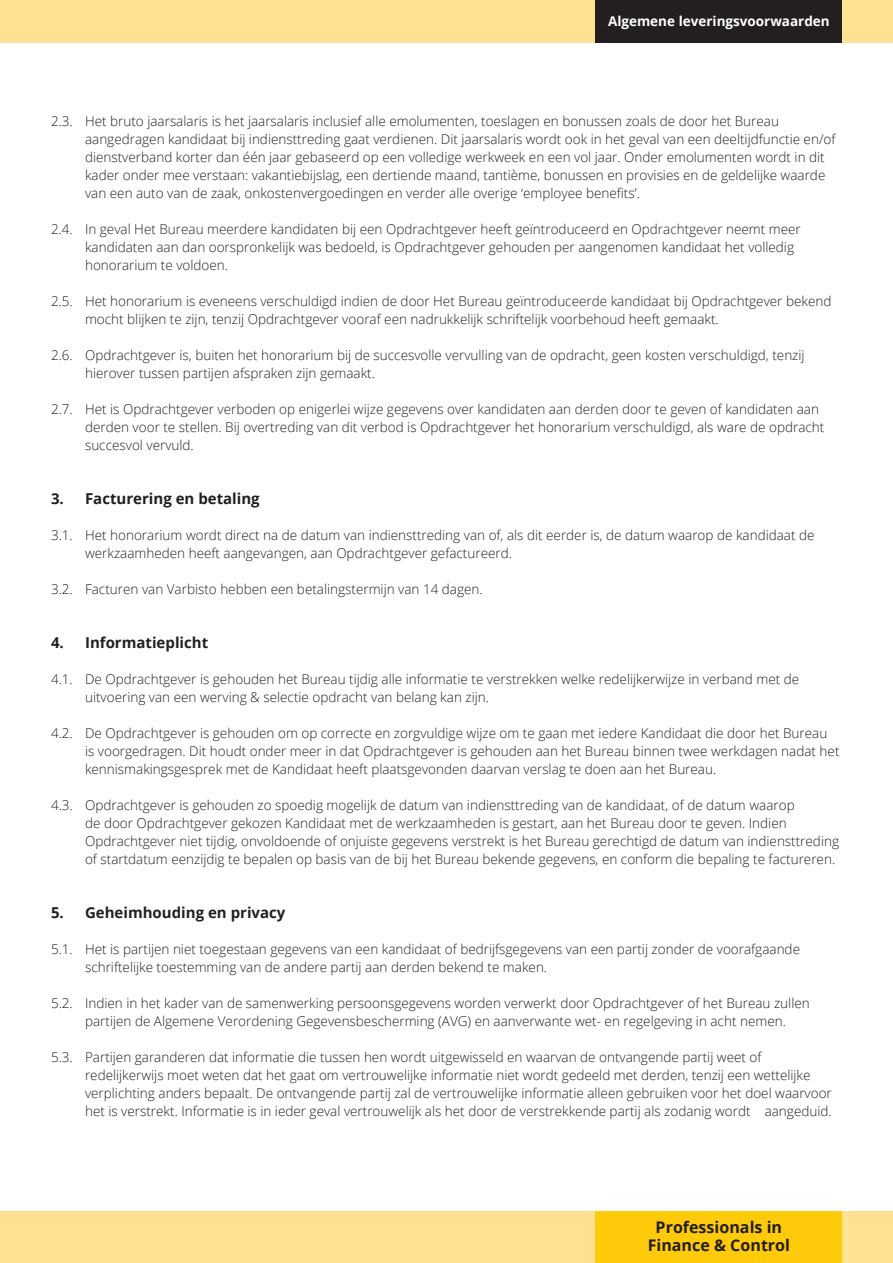
<style>
.page{position:relative;width:893px;height:1263px;background:#fff}
.page>*{position:absolute;margin:0;border:0;box-sizing:border-box;transform-origin:0 0}
.t1{font:700 16.05px "Open Sans";color:#231f20}
._05_kop{font:700 15px "Open Sans";color:#231f20}
._01_PT{font:300 13.5px/18px "Open Sans";color:#231f20}
.t2{font:700 13.5px "Open Sans";color:#fff}
</style>
<div class="page">
<div style="left:0;top:0;width:893px;height:43px;background:#ffe192"></div>
<div style="left:0;top:1212px;width:893px;height:51px;background:#ffe192"></div>
<div style="left:595px;top:1212px;width:247px;height:51px;background:#feca0a"></div>
<div style="left:595px;top:0;width:247px;height:43px;background:#231f20"></div>
<p class="t2" style="left:608px;top:11px;width:223px">Algemene leveringsvoorwaarden</p>
<p class="_01_PT" style="left:85px;top:112px;width:752px;text-indent:-34px">2.3. Het bruto jaarsalaris is het jaarsalaris inclusief alle emolumenten, toeslagen en bonussen zoals de door het Bureau aangedragen kandidaat bij indiensttreding gaat verdienen. Dit jaarsalaris wordt ook in het geval van een deeltijdfunctie en/of dienstverband korter dan één jaar gebaseerd op een volledige werkweek en een vol jaar. Onder emolumenten wordt in dit kader onder mee verstaan: vakantiebijslag, een dertiende maand, tantième, bonussen en provisies en de geldelijke waarde van een auto van de zaak, onkostenvergoedingen en verder alle overige ‘employee benefits’.</p>
<p class="_01_PT" style="left:85px;top:220px;width:717px;text-indent:-34px">2.4. In geval Het Bureau meerdere kandidaten bij een Opdrachtgever heeft geïntroduceerd en Opdrachtgever neemt meer kandidaten aan dan oorspronkelijk was bedoeld, is Opdrachtgever gehouden per aangenomen kandidaat het volledig honorarium te voldoen.</p>
<p class="_01_PT" style="left:85px;top:292px;width:748px;text-indent:-34px">2.5. Het honorarium is eveneens verschuldigd indien de door Het Bureau geïntroduceerde kandidaat bij Opdrachtgever bekend mocht blijken te zijn, tenzij Opdrachtgever vooraf een nadrukkelijk schriftelijk voorbehoud heeft gemaakt.</p>
<p class="_01_PT" style="left:85px;top:346px;width:721px;text-indent:-34px">2.6. Opdrachtgever is, buiten het honorarium bij de succesvolle vervulling van de opdracht, geen kosten verschuldigd, tenzij hierover tussen partijen afspraken zijn gemaakt.</p>
<p class="_01_PT" style="left:85px;top:400px;width:741px;text-indent:-34px">2.7. Het is Opdrachtgever verboden op enigerlei wijze gegevens over kandidaten aan derden door te geven of kandidaten aan derden voor te stellen. Bij overtreding van dit verbod is Opdrachtgever het honorarium verschuldigd, als ware de opdracht succesvol vervuld.</p>
<p class="_05_kop" style="left:51px;top:488px;width:210px">3. Facturering en betaling</p>
<p class="_01_PT" style="left:85px;top:526px;width:731px;text-indent:-34px">3.1. Het honorarium wordt direct na de datum van indiensttreding van of, als dit eerder is, de datum waarop de kandidaat de werkzaamheden heeft aangevangen, aan Opdrachtgever gefactureerd.</p>
<p class="_01_PT" style="left:51px;top:580px;width:433px">3.2. Facturen van Varbisto hebben een betalingstermijn van 14 dagen.</p>
<p class="_05_kop" style="left:51px;top:632px;width:159px">4. Informatieplicht</p>
<p class="_01_PT" style="left:85px;top:670px;width:716px;text-indent:-34px">4.1. De Opdrachtgever is gehouden het Bureau tijdig alle informatie te verstrekken welke redelijkerwijze in verband met de uitvoering van een werving &amp; selectie opdracht van belang kan zijn.</p>
<p class="_01_PT" style="left:85px;top:724px;width:756px;text-indent:-34px">4.2. De Opdrachtgever is gehouden om op correcte en zorgvuldige wijze om te gaan met iedere Kandidaat die door het Bureau is voorgedragen. Dit houdt onder meer in dat Opdrachtgever is gehouden aan het Bureau binnen twee werkdagen nadat het kennismakingsgesprek met de Kandidaat heeft plaatsgevonden daarvan verslag te doen aan het Bureau.</p>
<p class="_01_PT" style="left:85px;top:796px;width:755px;text-indent:-34px">4.3. Opdrachtgever is gehouden zo spoedig mogelijk de datum van indiensttreding van de kandidaat, of de datum waarop<br>de door Opdrachtgever gekozen Kandidaat met de werkzaamheden is gestart, aan het Bureau door te geven. Indien Opdrachtgever niet tijdig, onvoldoende of onjuiste gegevens verstrekt is het Bureau gerechtigd de datum van indiensttreding of startdatum eenzijdig te bepalen op basis van de bij het Bureau bekende gegevens, en conform die bepaling te factureren.</p>
<p class="_05_kop" style="left:51px;top:902px;width:236px">5. Geheimhouding en privacy</p>
<p class="_01_PT" style="left:85px;top:940px;width:716px;text-indent:-34px">5.1. Het is partijen niet toegestaan gegevens van een kandidaat of bedrijfsgegevens van een partij zonder de voorafgaande schriftelijke toestemming van de andere partij aan derden bekend te maken.</p>
<p class="_01_PT" style="left:85px;top:994px;width:726px;text-indent:-34px">5.2. Indien in het kader van de samenwerking persoonsgegevens worden verwerkt door Opdrachtgever of het Bureau zullen partijen de Algemene Verordening Gegevensbescherming (AVG) en aanverwante wet- en regelgeving in acht nemen.</p>
<p class="_01_PT" style="left:85px;top:1048px;width:748px;text-indent:-34px">5.3. Partijen garanderen dat informatie die tussen hen wordt uitgewisseld en waarvan de ontvangende partij weet of redelijkerwijs moet weten dat het gaat om vertrouwelijke informatie niet wordt gedeeld met derden, tenzij een wettelijke verplichting anders bepaalt. De ontvangende partij zal de vertrouwelijke informatie alleen gebruiken voor het doel waarvoor het is verstrekt. Informatie is in ieder geval vertrouwelijk als het door de verstrekkende partij als zodanig wordt aangeduid.</p>
<p class="t1" style="left:656px;top:1215px;width:128px">Professionals in</p>
<p class="t1" style="left:648px;top:1233px;width:144px">Finance &amp; Control</p>
</div>
